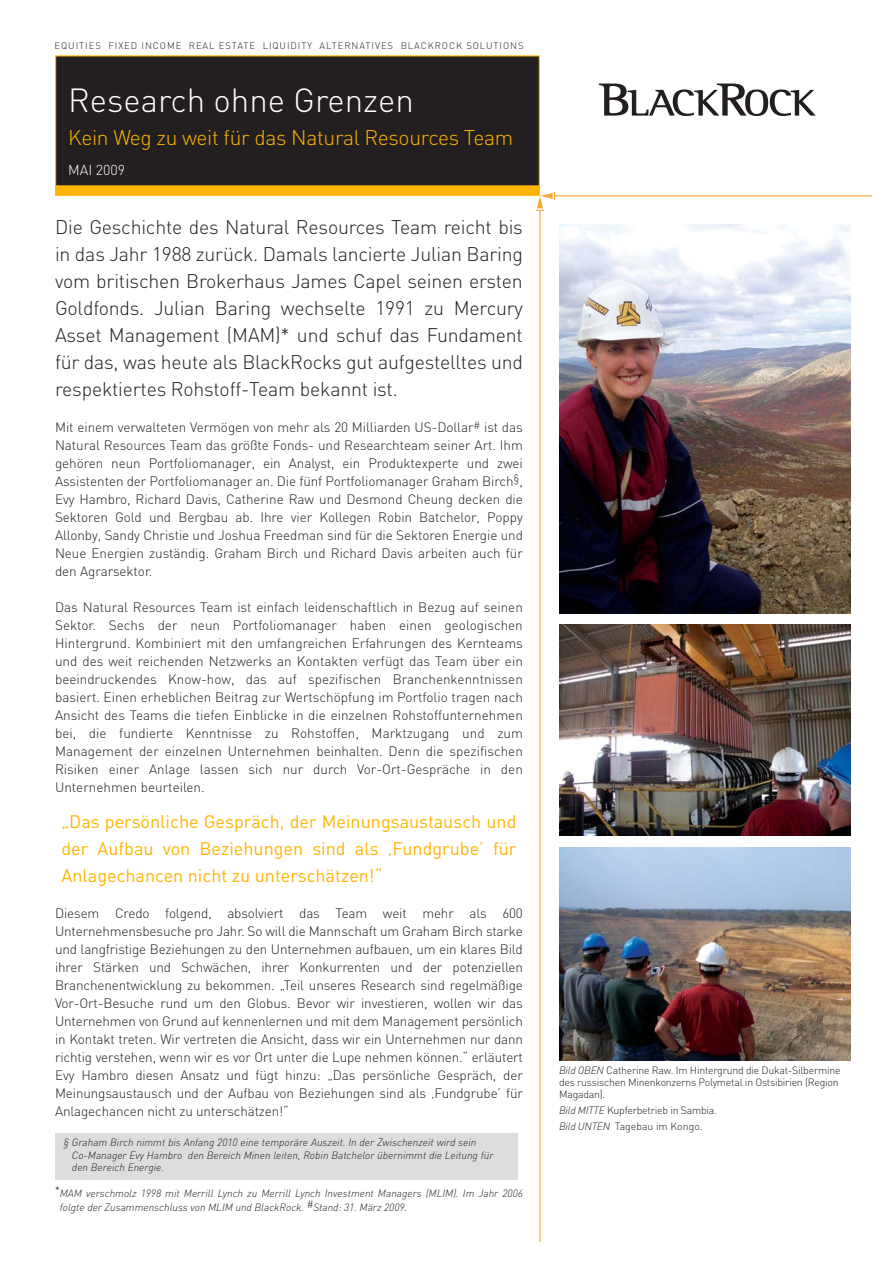
<style>
.page{position:relative;width:893px;height:1263px;background:#fff}
.page>*{position:absolute;margin:0;border:0;box-sizing:border-box;transform-origin:0 0}
.t1{font:300 33px "DIN";color:#fff}
.t2{font:300 21px "DIN";letter-spacing:-.015em;color:#ffb400}
.t3{font:300 19.5px/27px "DIN";letter-spacing:-.01em;color:#231f20;text-align:justify}
.t4{font:18px/27px "DIN";color:#ffb400;text-align:justify}
.t5{font:300 14.25px "DIN";color:#fff}
.t6{font:300 13.5px/18px "DIN";letter-spacing:-.005em;color:#231f20;text-align:justify}
.t7{font:italic 300 10.5px/12.6px "DIN";color:#231f20}
.t8{font:300 10.5px/12px "DIN";letter-spacing:-.02em;color:#231f20}
.t9{font:300 9.45px "DIN";letter-spacing:.1em;color:#231f20}
.s1{font-style:italic}
</style>
<div class="page">
<svg style="left:536px;top:192px;width:19px;height:19px"></svg>
<svg style="left:599px;top:84px;width:217px;height:32px"></svg>
<img style="left:559px;top:224px;width:291px;height:389px">
<div style="left:55px;top:1133px;width:462px;height:47px;background:#dcddde"></div>
<img style="left:559px;top:624px;width:291px;height:212px">
<img style="left:559px;top:847px;width:291px;height:214px">
<div style="left:56px;top:56px;width:483px;height:130px;background:#231f20"></div>
<div style="left:55px;top:55px;width:485px;height:132px;border:1px solid #ffb400"></div>
<div style="left:55px;top:185px;width:485px;height:11px;background:#ffb400"></div>
<p class="t9" style="left:55px;top:42px;width:470px">EQUITIES FIXED INCOME REAL ESTATE LIQUIDITY ALTERNATIVES BLACKROCK SOLUTIONS</p>
<h1 class="t1" style="left:68px;top:89px;width:347px">Research ohne Grenzen</h1>
<h2 class="t2" style="left:68px;top:130px;width:446px">Kein Weg zu weit für das Natural Resources Team</h2>
<p class="t5" style="left:68px;top:165px;width:59px">MAI 2009</p>
<p class="t3" style="left:55px;top:216px;width:469px">Die Geschichte des Natural Resources Team reicht bis in das Jahr 1988 zurück. Damals lancierte Julian Baring vom britischen Brokerhaus James Capel seinen ersten Goldfonds. Julian Baring wechselte 1991 zu Mercury Asset Management (MAM)* und schuf das Fundament für das, was heute als BlackRocks gut aufgestelltes und respektiertes Rohstoff-Team bekannt ist.</p>
<p class="t6" style="left:55px;top:420px;width:469px">Mit einem verwalteten Vermögen von mehr als 20 Milliarden US-Dollar<sup>#</sup> ist das Natural Resources Team das größte Fonds- und Researchteam seiner Art. Ihm gehören neun Portfoliomanager, ein Analyst, ein Produktexperte und zwei Assistenten der Portfoliomanager an. Die fünf Portfoliomanager Graham Birch<sup>§</sup>, Evy Hambro, Richard Davis, Catherine Raw und Desmond Cheung decken die Sektoren Gold und Bergbau ab. Ihre vier Kollegen Robin Batchelor, Poppy Allonby, Sandy Christie und Joshua Freedman sind für die Sektoren Energie und Neue Energien zuständig. Graham Birch und Richard Davis arbeiten auch für den Agrarsektor.</p>
<p class="t6" style="left:55px;top:600px;width:469px">Das Natural Resources Team ist einfach leidenschaftlich in Bezug auf seinen Sektor. Sechs der neun Portfoliomanager haben einen geologischen Hintergrund. Kombiniert mit den umfangreichen Erfahrungen des Kernteams und des weit reichenden Netzwerks an Kontakten verfügt das Team über ein beeindruckendes Know-how, das auf spezifischen Branchenkenntnissen basiert. Einen erheblichen Beitrag zur Wertschöpfung im Portfolio tragen nach Ansicht des Teams die tiefen Einblicke in die einzelnen Rohstoffunternehmen bei, die fundierte Kenntnisse zu Rohstoffen, Marktzugang und zum Management der einzelnen Unternehmen beinhalten. Denn die spezifischen Risiken einer Anlage lassen sich nur durch Vor-Ort-Gespräche in den Unternehmen beurteilen.</p>
<h3 class="t4" style="left:61px;top:810px;width:456px">„Das persönliche Gespräch, der Meinungsaustausch und der Aufbau von Beziehungen sind als ‚Fundgrube’ für Anlagechancen nicht zu unterschätzen!“</h3>
<p class="t6" style="left:55px;top:906px;width:469px">Diesem Credo folgend, absolviert das Team weit mehr als 600<br>Unternehmensbesuche pro Jahr. So will die Mannschaft um Graham Birch starke und langfristige Beziehungen zu den Unternehmen aufbauen, um ein klares Bild ihrer Stärken und Schwächen, ihrer Konkurrenten und der potenziellen Branchenentwicklung zu bekommen. „Teil unseres Research sind regelmäßige Vor-Ort-Besuche rund um den Globus. Bevor wir investieren, wollen wir das Unternehmen von Grund auf kennenlernen und mit dem Management persönlich in Kontakt treten. Wir vertreten die Ansicht, dass wir ein Unternehmen nur dann richtig verstehen, wenn wir es vor Ort unter die Lupe nehmen können.“ erläutert Evy Hambro diesen Ansatz und fügt hinzu: „Das persönliche Gespräch, der Meinungsaustausch und der Aufbau von Beziehungen sind als ‚Fundgrube’ für Anlagechancen nicht zu unterschätzen!“</p>
<p class="t7" style="left:72px;top:1137px;width:423px;text-indent:-8px">§ Graham Birch nimmt bis Anfang 2010 eine temporäre Auszeit. In der Zwischenzeit wird sein<br>Co-Manager Evy Hambro den Bereich Minen leiten, Robin Batchelor übernimmt die Leitung für den Bereich Energie.</p>
<p class="t7" style="left:60px;top:1188px;width:465px;line-height:13.5px;text-indent:-5px"><sup>*</sup>MAM verschmolz 1998 mit Merrill Lynch zu Merrill Lynch Investment Managers (MLIM). Im Jahr 2006 folgte der Zusammenschluss von MLIM und BlackRock. <sup>#</sup>Stand: 31. März 2009.</p>
<p class="t8" style="left:559px;top:1065px;width:283px"><span class="s1">Bild OBEN</span> Catherine Raw. Im Hintergrund die Dukat-Silbermine des russischen Minenkonzerns Polymetal in Ostsibirien (Region<br>Magadan).</p>
<p class="t8" style="left:559px;top:1103px;width:159px;line-height:16.2px"><span class="s1">Bild MITTE</span> Kupferbetrieb in Sambia.<br><span class="s1">Bild UNTEN</span> Tagebau im Kongo.</p>
</div>
